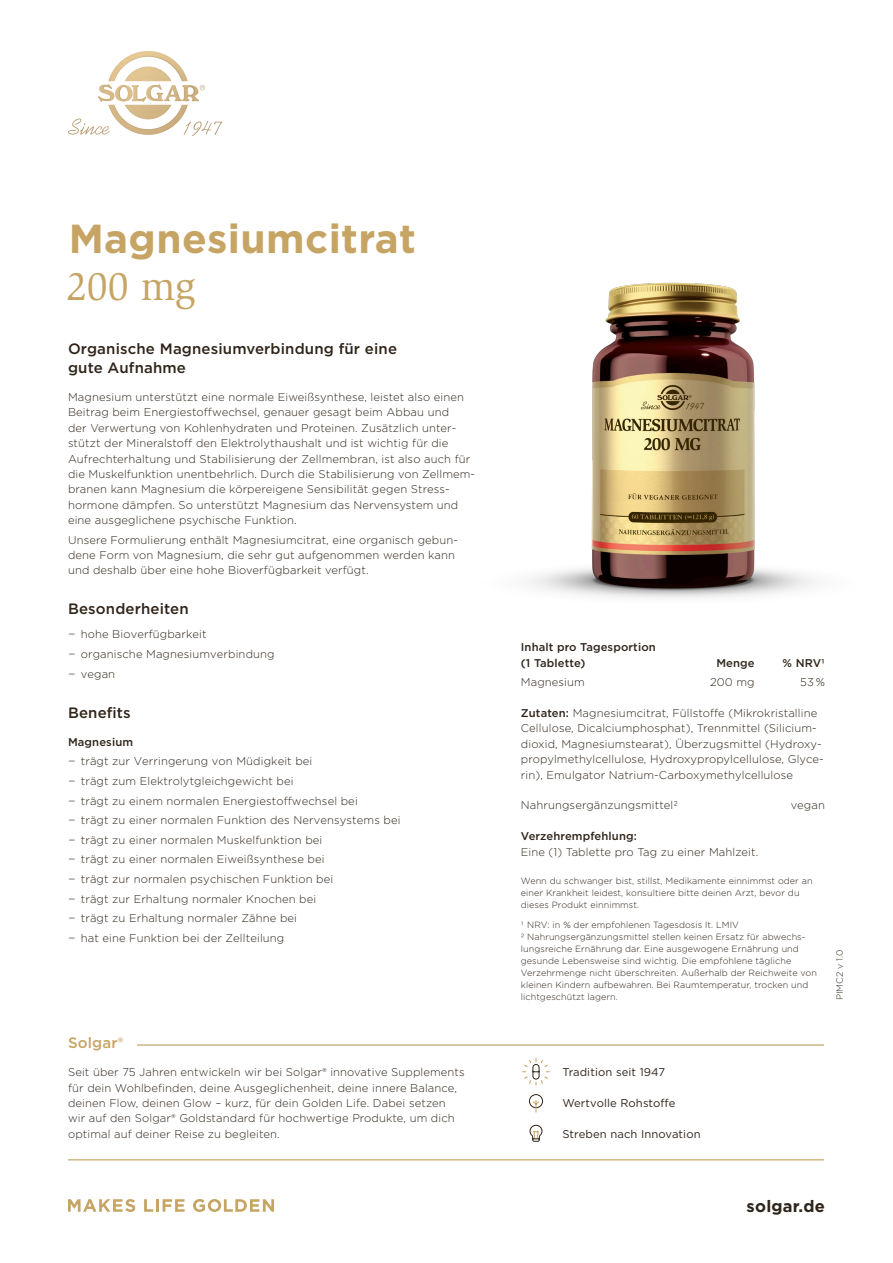
<style>
.page{position:relative;width:893px;height:1263px;background:#fff}
.page>*{position:absolute;margin:0;border:0;box-sizing:border-box;transform-origin:0 0}
.t1{font:700 40.5px "Gotham";letter-spacing:.01em;color:#c6a464}
.t2{font:40.5px "Slimbach Std";color:#c6a464}
.t3{font:700 16.5px "Gotham";letter-spacing:.015em;color:#2f2419}
.t4{font:500 15px/18.8px "Gotham";letter-spacing:.01em;color:#2f2419}
.t5{font:500 15px "Gotham";letter-spacing:.01em;color:#c6a464}
.t6{font:300 11.25px/15.5px "Gotham";letter-spacing:.01em;color:#2f2419}
.t7{font:500 11.25px/15.5px "Gotham";letter-spacing:.01em;color:#2f2419}
.t8{font:11.25px "Gotham";letter-spacing:.01em;color:#2f2419}
.t9{font:300 9px/12px "Gotham";letter-spacing:.01em;color:#2f2419}
.s1{font-weight:500}
</style>
<div class="page">
<svg style="left:522px;top:1058px;width:28px;height:28px"></svg>
<hr style="left:137px;top:1044px;width:687px;height:1px;background:#c6a464">
<hr style="left:68px;top:1159px;width:756px;height:1px;background:#c6a464">
<svg style="left:68px;top:1199px;width:67px;height:13px"></svg>
<svg style="left:144px;top:1199px;width:41px;height:13px"></svg>
<svg style="left:193px;top:1199px;width:81px;height:13px"></svg>
<img style="left:148px;top:105px;width:40px;height:30px">
<img style="left:214px;top:121px;width:8px;height:14px">
<img style="left:202px;top:121px;width:6px;height:14px">
<svg style="left:92px;top:126px;width:15px;height:8px"></svg>
<img style="left:72px;top:119px;width:7px;height:14px">
<svg style="left:183px;top:122px;width:16px;height:13px"></svg>
<img style="left:125px;top:105px;width:46px;height:14px">
<img style="left:115px;top:85px;width:27px;height:16px">
<svg style="left:99px;top:84px;width:9px;height:4px"></svg>
<img style="left:182px;top:85px;width:7px;height:16px">
<img style="left:146px;top:85px;width:28px;height:16px">
<svg style="left:200px;top:85px;width:5px;height:5px"></svg>
<img style="left:124px;top:51px;width:24px;height:8px">
<img style="left:125px;top:67px;width:46px;height:14px">
<svg style="left:529px;top:1124px;width:14px;height:18px"></svg>
<div style="left:529px;top:1094px;width:14px;height:14px;border:1px solid #2f2419;border-radius:50%"></div>
<svg style="left:532px;top:1100px;width:8px;height:13px"></svg>
<img style="left:528px;top:282px;width:288px;height:316px">
<h1 class="t1" style="left:69px;top:212px;width:349px">Magnesiumcitrat</h1>
<h1 class="t2" style="left:66px;top:263px;width:130px">200 mg</h1>
<h3 class="t4" style="left:68px;top:339px;width:331px">Organische Magnesiumverbindung für eine gute Aufnahme</h3>
<p class="t6" style="left:68px;top:389px;width:409px">Magnesium unterstützt eine normale Eiweißsynthese, leistet also einen Beitrag beim Energiestoffwechsel, genauer gesagt beim Abbau und<br>der Verwertung von Kohlenhydraten und Proteinen. Zusätzlich unter&shy;stützt der Mineralstoff den Elektrolythaushalt und ist wichtig für die Aufrechterhaltung und Stabilisierung der Zellmembran, ist also auch für die Muskelfunktion unentbehrlich. Durch die Stabilisierung von Zellmem&shy;branen kann Magnesium die körpereigene Sensibilität gegen Stress&shy;hormone dämpfen. So unterstützt Magnesium das Nervensystem und eine ausgeglichene psychische Funktion.</p>
<p class="t6" style="left:68px;top:532px;width:391px">Unsere Formulierung enthält Magnesiumcitrat, eine organisch gebun&shy;dene Form von Magnesium, die sehr gut aufgenommen werden kann und deshalb über eine hohe Bioverfügbarkeit verfügt.</p>
<h3 class="t4" style="left:68px;top:599px;width:122px">Besonderheiten</h3>
<p class="t6" style="left:68px;top:624px;width:208px;line-height:19.6px">− hohe Bioverfügbarkeit<br>− organische Magnesiumverbindung − vegan</p>
<h3 class="t4" style="left:68px;top:703px;width:64px">Benefits</h3>
<p class="t7" style="left:68px;top:734px;width:67px">Magnesium</p>
<p class="t6" style="left:68px;top:751px;width:334px;line-height:19.6px">− trägt zur Verringerung von Müdigkeit bei<br>− trägt zum Elektrolytgleichgewicht bei<br>− trägt zu einem normalen Energiestoffwechsel bei<br>− trägt zu einer normalen Funktion des Nervensystems bei − trägt zu einer normalen Muskelfunktion bei<br>− trägt zu einer normalen Eiweißsynthese bei<br>− trägt zur normalen psychischen Funktion bei<br>− trägt zur Erhaltung normaler Knochen bei<br>− trägt zu Erhaltung normaler Zähne bei<br>− hat eine Funktion bei der Zellteilung</p>
<p class="t7" style="left:521px;top:639px;width:136px">Inhalt pro Tagesportion (1 Tablette)</p>
<p class="t7" style="left:716px;top:655px;width:40px">Menge</p>
<p class="t7" style="left:782px;top:655px;width:44px">% NRV1</p>
<p class="t6" style="left:521px;top:674px;width:65px">Magnesium</p>
<p class="t6" style="left:710px;top:674px;width:46px">200 mg</p>
<p class="t6" style="left:800px;top:674px;width:26px">53 %</p>
<p class="t6" style="left:521px;top:705px;width:304px"><span class="s1">Zutaten:</span> Magnesiumcitrat, Füllstoffe (Mikrokristalline Cellulose, Dicalciumphosphat), Trennmittel (Silicium&shy;dioxid, Magnesiumstearat), Überzugsmittel (Hydroxy&shy;propylmethylcellulose, Hydroxypropylcellulose, Glyce&shy;rin), Emulgator Natrium-Carboxymethylcellulose</p>
<p class="t6" style="left:521px;top:797px;width:159px">Nahrungsergänzungsmittel2</p>
<p class="t6" style="left:791px;top:797px;width:36px">vegan</p>
<p class="t7" style="left:521px;top:828px;width:117px">Verzehrempfehlung:</p>
<p class="t6" style="left:521px;top:843px;width:239px">Eine (1) Tablette pro Tag zu einer Mahlzeit.</p>
<p class="t9" style="left:521px;top:874px;width:293px">Wenn du schwanger bist, stillst, Medikamente einnimmst oder an einer Krankheit leidest, konsultiere bitte deinen Arzt, bevor du dieses Produkt einnimmst.</p>
<p class="t9" style="left:521px;top:919px;width:297px">1 NRV: in % der empfohlenen Tagesdosis lt. LMIV<br>2 Nahrungsergänzungsmittel stellen keinen Ersatz für abwechs&shy;lungsreiche Ernährung dar. Eine ausgewogene Ernährung und gesunde Lebensweise sind wichtig. Die empfohlene tägliche Verzehrmenge nicht überschreiten. Außerhalb der Reichweite von kleinen Kindern aufbewahren. Bei Raumtemperatur, trocken und lichtgeschützt lagern.</p>
<p class="t9" style="left:833px;top:1000px;width:53px;rotate:-90deg">PIMC2 v 1.0</p>
<h3 class="t5" style="left:68px;top:1033px;width:57px">Solgar®</h3>
<p class="t6" style="left:68px;top:1064px;width:398px">Seit über 75 Jahren entwickeln wir bei Solgar® innovative Supplements</p>
<p class="t8" style="left:562px;top:1065px;width:104px">Tradition seit 1947</p>
<p class="t6" style="left:68px;top:1079px;width:390px">für dein Wohlbefinden, deine Ausgeglichenheit, deine innere Balance, deinen Flow, deinen Glow – kurz, für dein Golden Life. Dabei setzen wir auf den Solgar® Goldstandard für hochwertige Produkte, um dich optimal auf deiner Reise zu begleiten.</p>
<p class="t8" style="left:562px;top:1096px;width:115px">Wertvolle Rohstoffe</p>
<p class="t8" style="left:562px;top:1127px;width:140px">Streben nach Innovation</p>
<h2 class="t3" style="left:747px;top:1195px;width:80px">solgar.de</h2>
</div>
